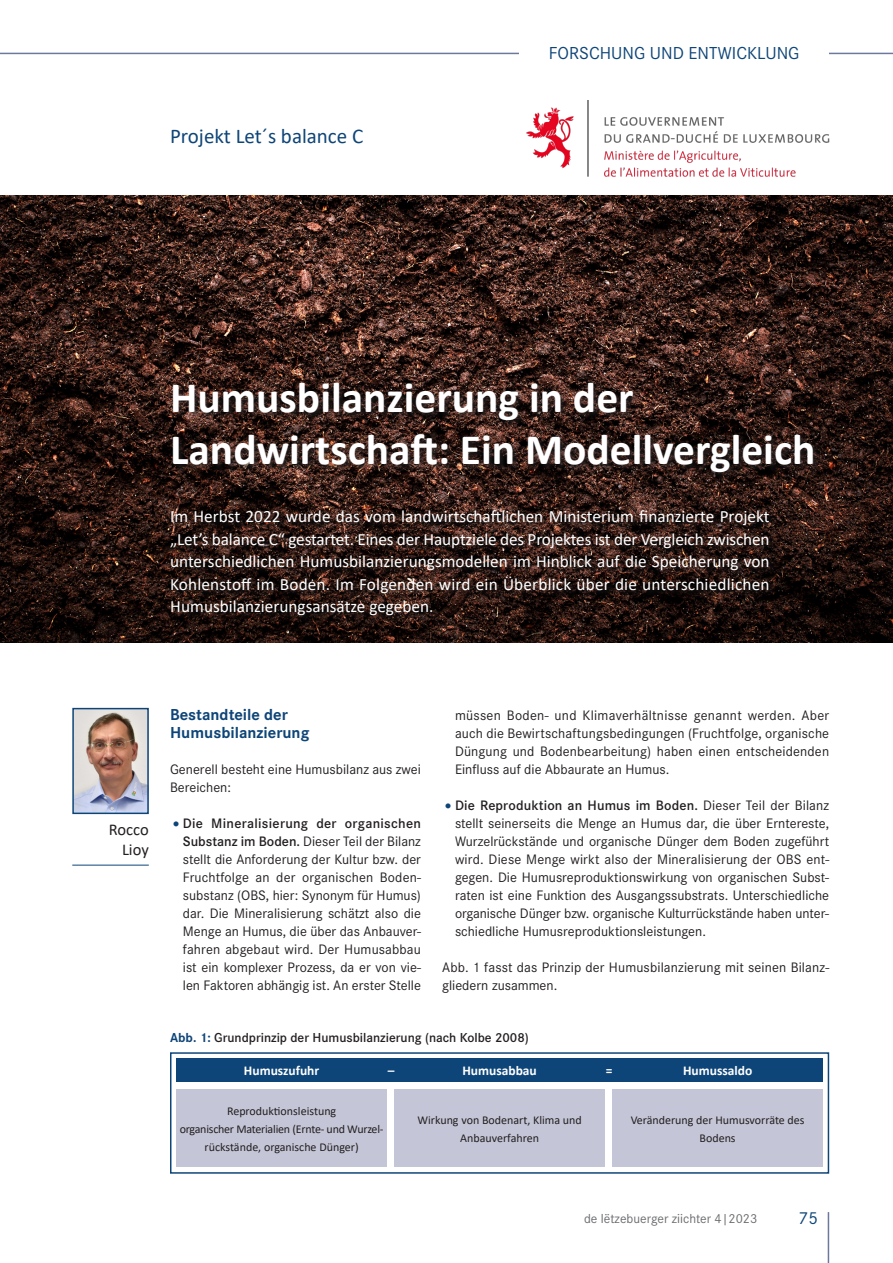
<style>
.page{position:relative;width:893px;height:1263px;background:#fff}
.page>*{position:absolute;margin:0;border:0;box-sizing:border-box;transform-origin:0 0}
.t1{font:700 43.5px/52.2px "Calibri";color:#fff}
.t2{font:21px "Calibri";color:#0e4578}
.t3{font:18px "Corporate S";color:#0e4578}
.t4{font:17.25px/22.5px "Calibri";color:#fff;text-align:justify}
.t5{font:700 16.5px/18px "Corporate S";color:#0e4578}
.t6{font:16.5px/19.8px "Calibri";color:#231f20;text-align:right}
.t7{font:14.25px/18px "Corporate S";color:#231f20;text-align:justify}
.t8{font:600 13.5px "Corporate S";color:#231f20}
.t9{font:700 13.5px "Calibri";color:#fff}
.t10{font:13.5px "Corporate S";color:#6c6d70}
.t11{font:12px/18px "Calibri";color:#231f20;text-align:center}
.s1{font-weight:800;font-size:18px;color:#0e4578}
.s2{font-weight:600}
.s3{font-weight:700;color:#0e4578}
</style>
<div class="page">
<hr style="left:0;top:53px;width:893px;height:1px;background:#6d789f">
<hr style="left:828px;top:1212px;width:1px;height:51px;background:#6d789f">
<div style="left:519px;top:47px;width:30px;height:12px;background:#fff"></div>
<div style="left:799px;top:47px;width:30px;height:12px;background:#fff"></div>
<div style="left:549px;top:47px;width:250px;height:12px;background:#fff"></div>
<img style="left:0;top:196px;width:893px;height:446px">
<div style="left:176px;top:1058px;width:647px;height:24px;background:#0e4578"></div>
<div style="left:176px;top:1089px;width:211px;height:78px;background:#c4c6d7"></div>
<div style="left:394px;top:1089px;width:211px;height:78px;background:#c4c6d7"></div>
<div style="left:612px;top:1089px;width:211px;height:78px;background:#c4c6d7"></div>
<div style="left:170px;top:1052px;width:659px;height:122px;border:2px solid #0e4578"></div>
<div style="left:169px;top:381px;width:652px;height:242px;background:#231f20;opacity:.75"></div>
<img style="left:75px;top:711px;width:71px;height:100px">
<div style="left:72px;top:708px;width:77px;height:106px;border:2px solid #0e4578"></div>
<hr style="left:72px;top:865px;width:77px;height:1px;background:#0e4578">
<img style="left:526px;top:101px;width:304px;height:76px">
<h2 class="t2" style="left:170px;top:122px;width:195px">Projekt Let´s balance C</h2>
<p class="t3" style="left:549px;top:42px;width:252px">FORSCHUNG UND ENTWICKLUNG</p>
<h1 class="t1" style="left:170px;top:371px;width:647px">Humusbilanzierung in der<br>Landwirtschaft: Ein Modellvergleich</h1>
<p class="t4" style="left:170px;top:505px;width:601px">Im Herbst 2022 wurde das vom landwirtschaftlichen Ministerium finanzierte Projekt „Let’s balance C“ gestartet. Eines der Hauptziele des Projektes ist der Vergleich zwischen unterschiedlichen Humusbilanzierungsmodellen im Hinblick auf die Speicherung von Kohlenstoff im Boden. Im Folgenden wird ein Überblick über die unterschiedlichen Humusbilanzierungsansätze gegeben.</p>
<p class="t6" style="left:109px;top:819px;width:41px">Rocco<br>Lioy</p>
<p class="t5" style="left:170px;top:705px;width:141px">Bestandteile der<br>Humusbilanzierung</p>
<p class="t7" style="left:170px;top:760px;width:252px">Generell besteht eine Humusbilanz aus zwei<br>Bereichen:</p>
<p class="t7" style="left:183px;top:814px;width:240px;text-indent:-13px"><span class="s1">•</span><span class="s2">Die Mineralisierung der organischen Substanz im Boden.</span> Dieser Teil der Bilanz stellt die Anforderung der Kultur bzw. der Fruchtfolge an der organischen Boden&shy;substanz (OBS, hier: Synonym für Humus) dar. Die Mineralisierung schätzt also die Menge an Humus, die über das Anbauver&shy;fahren abgebaut wird. Der Humusabbau ist ein komplexer Prozess, da er von vie&shy;len Faktoren abhängig ist. An erster Stelle</p>
<p class="t7" style="left:455px;top:706px;width:376px">müssen Boden- und Klimaverhältnisse genannt werden. Aber auch die Bewirtschaftungsbedingungen (Fruchtfolge, organische Düngung und Bodenbearbeitung) haben einen entscheidenden Einfluss auf die Abbaurate an Humus.</p>
<p class="t7" style="left:455px;top:796px;width:376px;text-indent:-13px"><span class="s1">•</span><span class="s2">Die Reproduktion an Humus im Boden.</span> Dieser Teil der Bilanz stellt seinerseits die Menge an Humus dar, die über Erntereste, Wurzelrückstände und organische Dünger dem Boden zugeführt wird. Diese Menge wirkt also der Mineralisierung der OBS ent&shy;gegen. Die Humusreproduktionswirkung von organischen Subst&shy;raten ist eine Funktion des Ausgangssubstrats. Unterschiedliche organische Dünger bzw. organische Kulturrückstände haben unter&shy;schiedliche Humusreproduktionsleistungen.</p>
<p class="t7" style="left:442px;top:958px;width:388px">Abb. 1 fasst das Prinzip der Humusbilanzierung mit seinen Bilanz&shy;gliedern zusammen.</p>
<p class="t8" style="left:170px;top:1028px;width:360px"><span class="s3">Abb. 1:</span> Grundprinzip der Humusbilanzierung (nach Kolbe 2008)</p>
<p class="t9" style="left:244px;top:1061px;width:77px">Humuszufuhr</p>
<p class="t9" style="left:388px;top:1061px;width:8px">–</p>
<p class="t9" style="left:462px;top:1061px;width:76px">Humusabbau</p>
<p class="t9" style="left:606px;top:1061px;width:8px">=</p>
<p class="t9" style="left:683px;top:1061px;width:71px">Humussaldo</p>
<p class="t11" style="left:180px;top:1101px;width:205px">Reproduktionsleistung<br>organischer Materialien (Ernte- und Wurzel&shy;rückstände, organische Dünger)</p>
<p class="t11" style="left:417px;top:1110px;width:166px">Wirkung von Bodenart, Klima und<br>Anbauverfahren</p>
<p class="t11" style="left:631px;top:1110px;width:175px">Veränderung der Humusvorräte des<br>Bodens</p>
<p class="t10" style="left:584px;top:1209px;width:175px">de lëtzebuerger ziichter 4|2023</p>
<p class="t3" style="left:799px;top:1206px;width:21px">75</p>
</div>
